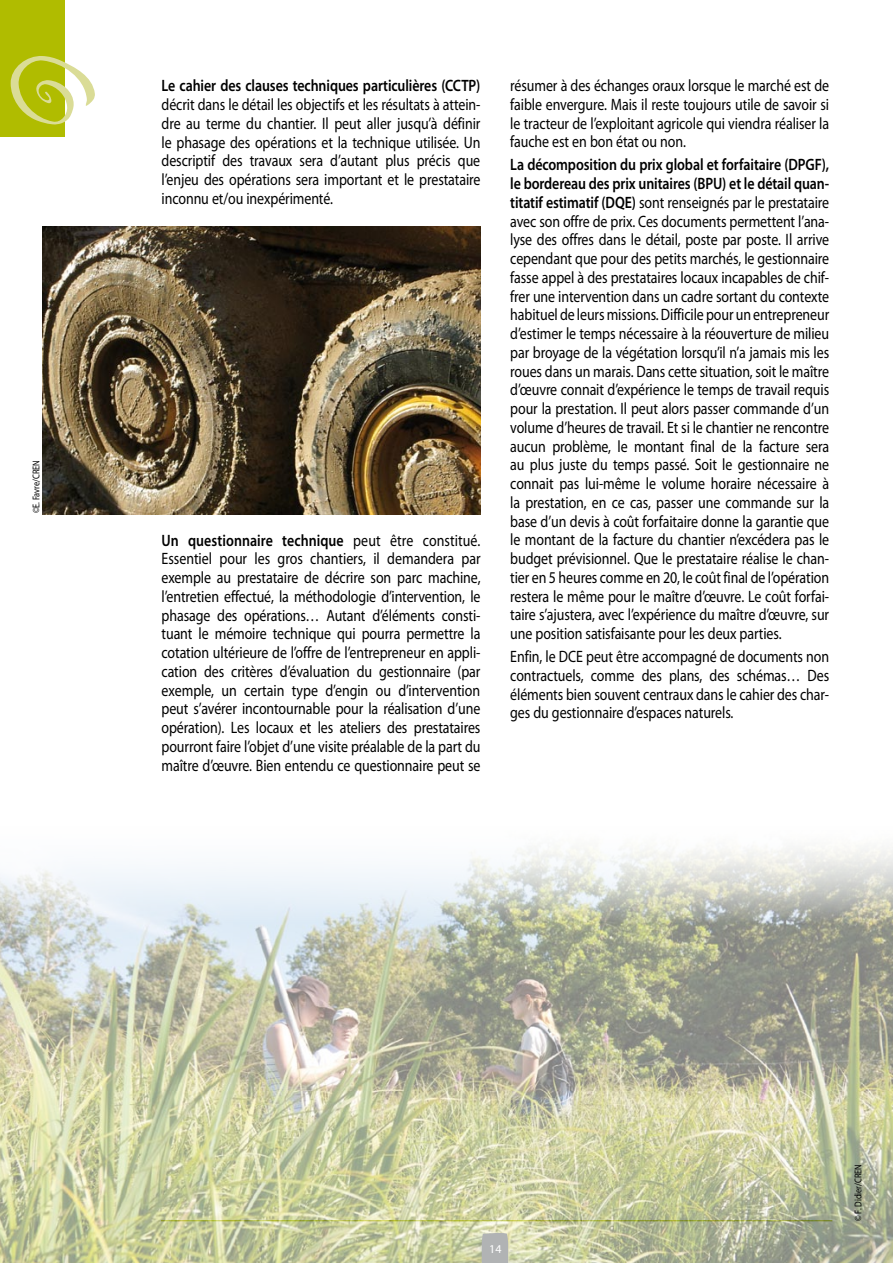
<style>
.page{position:relative;width:893px;height:1263px;background:#fff}
.page>*{position:absolute;margin:0;border:0;box-sizing:border-box;transform-origin:0 0}
.t1{font:16.5px/18.8px "Myriad Pro";letter-spacing:-.005em;color:#000;text-align:justify;scale:.85 1}
.t2{font:600 16.5px "Myriad Pro";letter-spacing:-.005em;color:#000;scale:.85 1}
.t3{font:12px "Myriad Pro";color:#fff}
.t4{font:9.9px "Myriad Pro";letter-spacing:-.005em;color:#000;scale:.85 1}
.s1{font-weight:600}
</style>
<div class="page">
<div style="left:0;top:0;width:64px;height:136px;background:#b0bc00"></div>
<svg style="left:11px;top:55px;width:84px;height:70px"></svg>
<img style="left:43px;top:227px;width:438px;height:287px">
<img style="left:0;top:848px;width:893px;height:415px">
<svg style="left:482px;top:1232px;width:26px;height:31px"></svg>
<p class="t4" style="left:31px;top:513px;width:64px;rotate:-90deg">©E. Favre/CREN</p>
<p class="t2" style="left:162px;top:77px;width:377px">Le cahier des clauses techniques particulières (CCTP)</p>
<p class="t1" style="left:162px;top:95px;width:377px">décrit dans le détail les objectifs et les résultats à attein&shy;dre au terme du chantier. Il peut aller jusqu’à définir le phasage des opérations et la technique utilisée. Un descriptif des travaux sera d’autant plus précis que l’enjeu des opérations sera important et le prestataire inconnu et/ou inexpérimenté.</p>
<p class="t1" style="left:162px;top:531px;width:377px"><span class="s1">Un questionnaire technique</span> peut être constitué.<br>Essentiel pour les gros chantiers, il demandera par exemple au prestataire de décrire son parc machine, l’entretien effectué, la méthodologie d’intervention, le phasage des opérations… Autant d’éléments consti&shy;tuant le mémoire technique qui pourra permettre la cotation ultérieure de l’offre de l’entrepreneur en appli&shy;cation des critères d’évaluation du gestionnaire (par exemple, un certain type d’engin ou d’intervention peut s’avérer incontournable pour la réalisation d’une opération). Les locaux et les ateliers des prestataires pourront faire l’objet d’une visite préalable de la part du maître d’œuvre. Bien entendu ce questionnaire peut se</p>
<p class="t1" style="left:510px;top:77px;width:377px">résumer à des échanges oraux lorsque le marché est de faible envergure. Mais il reste toujours utile de savoir si le tracteur de l’exploitant agricole qui viendra réaliser la fauche est en bon état ou non.</p>
<p class="t1" style="left:510px;top:156px;width:377px"><span class="s1">La décomposition du prix global et forfaitaire (DPGF), le bordereau des prix unitaires (BPU) et le détail quan&shy;titatif estimatif (DQE)</span> sont renseignés par le prestataire avec son offre de prix. Ces documents permettent l’ana&shy;lyse des offres dans le détail, poste par poste. Il arrive cependant que pour des petits marchés, le gestionnaire fasse appel à des prestataires locaux incapables de chif&shy;frer une intervention dans un cadre sortant du contexte habituel de leurs missions. Difficile pour un entrepreneur d’estimer le temps nécessaire à la réouverture de milieu par broyage de la végétation lorsqu’il n’a jamais mis les roues dans un marais. Dans cette situation, soit le maître d’œuvre connait d’expérience le temps de travail requis pour la prestation. Il peut alors passer commande d’un volume d’heures de travail. Et si le chantier ne rencontre aucun problème, le montant final de la facture sera au plus juste du temps passé. Soit le gestionnaire ne connait pas lui-même le volume horaire nécessaire à la prestation, en ce cas, passer une commande sur la base d’un devis à coût forfaitaire donne la garantie que le montant de la facture du chantier n’excédera pas le budget prévisionnel. Que le prestataire réalise le chan&shy;tier en 5 heures comme en 20, le coût final de l’opération restera le même pour le maître d’œuvre. Le coût forfai&shy;taire s’ajustera, avec l’expérience du maître d’œuvre, sur une position satisfaisante pour les deux parties.</p>
<p class="t1" style="left:510px;top:647px;width:377px">Enfin, le DCE peut être accompagné de documents non contractuels, comme des plans, des schémas… Des éléments bien souvent centraux dans le cahier des char&shy;ges du gestionnaire d’espaces naturels.</p>
<p class="t3" style="left:489px;top:1242px;width:14px">14</p>
<p class="t4" style="left:853px;top:1221px;width:68px;rotate:-90deg">© F. Didier/CREN</p>
</div>
